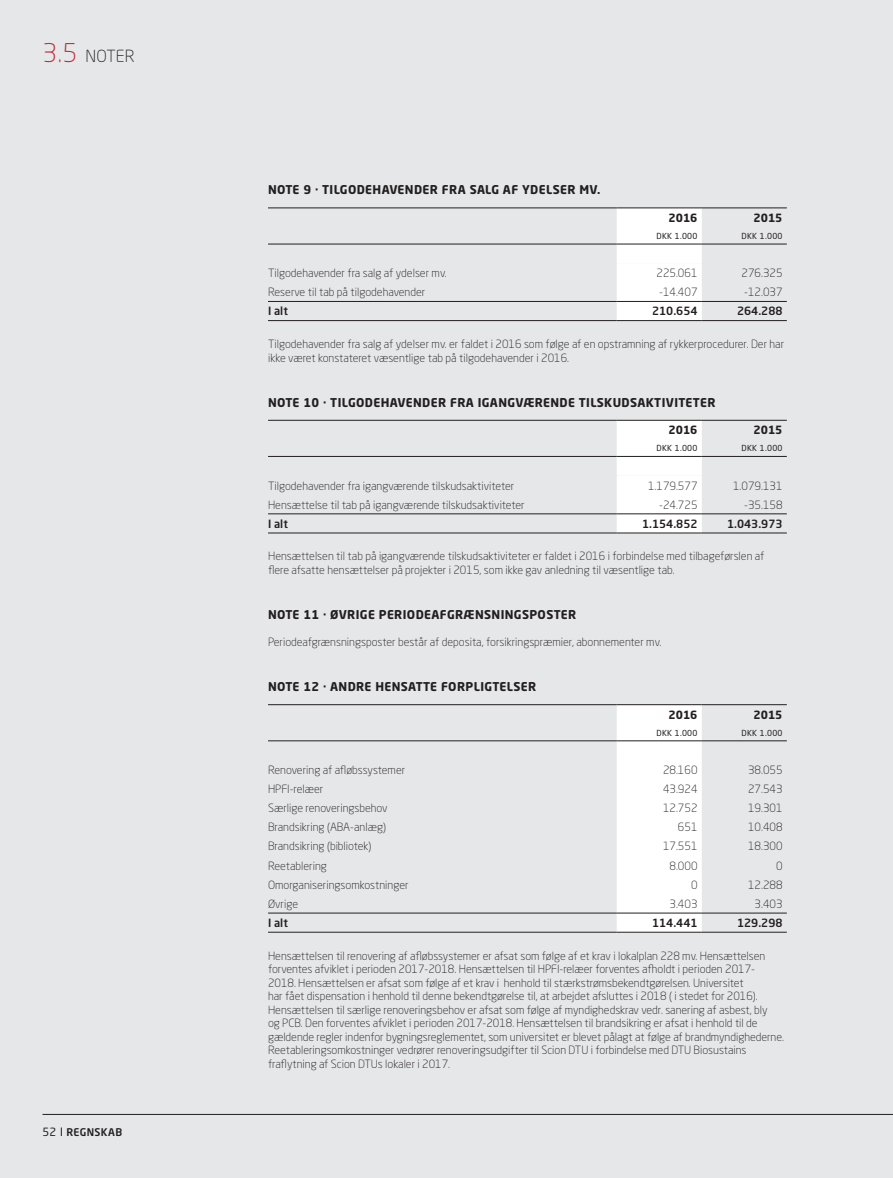
<style>
.page{position:relative;width:893px;height:1178px;background:#e6e7e9}
.page>*{position:absolute;margin:0;border:0;box-sizing:border-box;transform-origin:0 0}
.t1{font:300 16.5px "Neo Sans Pro";letter-spacing:.005em;color:#231f20}
.t2{font:700 12px "Neo Sans Pro";letter-spacing:.03em;color:#231f20}
.t3{font:300 11.25px/13.5px "Neo Sans Pro";color:#231f20}
.t4{font:500 11.25px "Neo Sans Pro";color:#231f20}
.t5{font:700 11.25px "Neo Sans Pro";color:#231f20}
.t6{font:500 10.5px "Neo Sans Pro";letter-spacing:.03em;color:#231f20}
.t7{font:8.25px "Neo Sans Pro";letter-spacing:.03em;color:#231f20}
.s1{font-size:25.5px;color:#bf2b37}
.s2{font-weight:400;font-size:11.25px}
</style>
<div class="page">
<div style="left:617px;top:209px;width:85px;height:111px;background:#fff"></div>
<hr style="left:268px;top:244px;width:349px;height:1px;background:#231f20">
<hr style="left:617px;top:244px;width:85px;height:1px;background:#231f20">
<hr style="left:702px;top:244px;width:85px;height:1px;background:#231f20">
<hr style="left:268px;top:208px;width:349px;height:1px;background:#231f20">
<hr style="left:617px;top:208px;width:85px;height:1px;background:#231f20">
<hr style="left:702px;top:208px;width:85px;height:1px;background:#231f20">
<hr style="left:268px;top:301px;width:349px;height:1px;background:#231f20">
<hr style="left:617px;top:301px;width:85px;height:1px;background:#231f20">
<hr style="left:702px;top:301px;width:85px;height:1px;background:#231f20">
<hr style="left:268px;top:320px;width:349px;height:1px;background:#231f20">
<hr style="left:617px;top:320px;width:85px;height:1px;background:#231f20">
<hr style="left:702px;top:320px;width:85px;height:1px;background:#231f20">
<div style="left:617px;top:421px;width:85px;height:111px;background:#fff"></div>
<hr style="left:268px;top:456px;width:349px;height:1px;background:#231f20">
<hr style="left:617px;top:456px;width:85px;height:1px;background:#231f20">
<hr style="left:702px;top:456px;width:85px;height:1px;background:#231f20">
<hr style="left:268px;top:420px;width:349px;height:1px;background:#231f20">
<hr style="left:617px;top:420px;width:85px;height:1px;background:#231f20">
<hr style="left:702px;top:420px;width:85px;height:1px;background:#231f20">
<hr style="left:268px;top:514px;width:349px;height:1px;background:#231f20">
<hr style="left:617px;top:514px;width:85px;height:1px;background:#231f20">
<hr style="left:702px;top:514px;width:85px;height:1px;background:#231f20">
<hr style="left:268px;top:532px;width:349px;height:1px;background:#231f20">
<hr style="left:617px;top:532px;width:85px;height:1px;background:#231f20">
<hr style="left:702px;top:532px;width:85px;height:1px;background:#231f20">
<div style="left:617px;top:705px;width:85px;height:227px;background:#fff"></div>
<hr style="left:268px;top:740px;width:349px;height:1px;background:#231f20">
<hr style="left:617px;top:740px;width:85px;height:1px;background:#231f20">
<hr style="left:702px;top:740px;width:85px;height:1px;background:#231f20">
<hr style="left:268px;top:704px;width:349px;height:1px;background:#231f20">
<hr style="left:617px;top:704px;width:85px;height:1px;background:#231f20">
<hr style="left:702px;top:704px;width:85px;height:1px;background:#231f20">
<hr style="left:268px;top:913px;width:349px;height:1px;background:#231f20">
<hr style="left:617px;top:913px;width:85px;height:1px;background:#231f20">
<hr style="left:702px;top:913px;width:85px;height:1px;background:#231f20">
<hr style="left:268px;top:932px;width:349px;height:1px;background:#231f20">
<hr style="left:617px;top:932px;width:85px;height:1px;background:#231f20">
<hr style="left:702px;top:932px;width:85px;height:1px;background:#231f20">
<hr style="left:43px;top:1114px;width:850px;height:1px;background:#231f20">
<h1 class="t1" style="left:43px;top:46px;width:94px"><span class="s1">3.5</span> NOTER</h1>
<p class="t6" style="left:43px;top:1125px;width:81px"><span class="s2">52</span> REGNSKAB</p>
<p class="t2" style="left:268px;top:182px;width:334px">NOTE 9 · TILGODEHAVENDER FRA SALG AF YDELSER MV.</p>
<p class="t5" style="left:668px;top:210px;width:31px">2016</p>
<p class="t5" style="left:753px;top:210px;width:31px">2015</p>
<p class="t7" style="left:656px;top:231px;width:43px">DKK 1.000</p>
<p class="t7" style="left:741px;top:231px;width:43px">DKK 1.000</p>
<p class="t3" style="left:268px;top:266px;width:180px">Tilgodehavender fra salg af ydelser mv.</p>
<p class="t3" style="left:656px;top:266px;width:43px">225.061</p>
<p class="t3" style="left:741px;top:266px;width:43px">276.325</p>
<p class="t3" style="left:268px;top:285px;width:159px">Reserve til tab på tilgodehavender</p>
<p class="t3" style="left:659px;top:285px;width:40px">-14.407</p>
<p class="t3" style="left:744px;top:285px;width:40px">-12.037</p>
<p class="t4" style="left:268px;top:304px;width:21px">I alt</p>
<p class="t4" style="left:652px;top:304px;width:47px">210.654</p>
<p class="t4" style="left:737px;top:304px;width:47px">264.288</p>
<p class="t3" style="left:268px;top:337px;width:518px">Tilgodehavender fra salg af ydelser mv. er faldet i 2016 som følge af en opstramning af rykkerprocedurer. Der har ikke været konstateret væsentlige tab på tilgodehavender i 2016.</p>
<p class="t2" style="left:268px;top:394px;width:449px">NOTE 10 · TILGODEHAVENDER FRA IGANGVÆRENDE TILSKUDSAKTIVITETER</p>
<p class="t5" style="left:668px;top:423px;width:31px">2016</p>
<p class="t5" style="left:753px;top:423px;width:31px">2015</p>
<p class="t7" style="left:656px;top:443px;width:43px">DKK 1.000</p>
<p class="t7" style="left:741px;top:443px;width:43px">DKK 1.000</p>
<p class="t3" style="left:268px;top:479px;width:248px">Tilgodehavender fra igangværende tilskudsaktiviteter</p>
<p class="t3" style="left:648px;top:479px;width:51px">1.179.577</p>
<p class="t3" style="left:733px;top:479px;width:51px">1.079.131</p>
<p class="t3" style="left:268px;top:498px;width:258px">Hensættelse til tab på igangværende tilskudsaktiviteter</p>
<p class="t3" style="left:659px;top:498px;width:40px">-24.725</p>
<p class="t3" style="left:744px;top:498px;width:40px">-35.158</p>
<p class="t4" style="left:268px;top:516px;width:21px">I alt</p>
<p class="t4" style="left:642px;top:516px;width:57px">1.154.852</p>
<p class="t4" style="left:727px;top:516px;width:57px">1.043.973</p>
<p class="t3" style="left:268px;top:549px;width:498px">Hensættelsen til tab på igangværende tilskudsaktiviteter er faldet i 2016 i forbindelse med tilbageførslen af flere afsatte hensættelser på projekter i 2015, som ikke gav anledning til væsentlige tab.</p>
<p class="t2" style="left:268px;top:607px;width:310px">NOTE 11 · ØVRIGE PERIODEAFGRÆNSNINGSPOSTER</p>
<p class="t3" style="left:268px;top:635px;width:395px">Periodeafgrænsningsposter består af deposita, forsikringspræmier, abonnementer mv.</p>
<p class="t2" style="left:268px;top:679px;width:270px">NOTE 12 · ANDRE HENSATTE FORPLIGTELSER</p>
<p class="t5" style="left:668px;top:707px;width:31px">2016</p>
<p class="t5" style="left:753px;top:707px;width:31px">2015</p>
<p class="t7" style="left:656px;top:727px;width:43px">DKK 1.000</p>
<p class="t7" style="left:741px;top:727px;width:43px">DKK 1.000</p>
<p class="t3" style="left:268px;top:763px;width:139px">Renovering af afløbssystemer</p>
<p class="t3" style="left:663px;top:763px;width:36px">28.160</p>
<p class="t3" style="left:748px;top:763px;width:36px">38.055</p>
<p class="t3" style="left:268px;top:782px;width:57px">HPFI-relæer</p>
<p class="t3" style="left:663px;top:782px;width:36px">43.924</p>
<p class="t3" style="left:748px;top:782px;width:36px">27.543</p>
<p class="t3" style="left:268px;top:801px;width:121px">Særlige renoveringsbehov</p>
<p class="t3" style="left:663px;top:801px;width:36px">12.752</p>
<p class="t3" style="left:748px;top:801px;width:36px">19.301</p>
<p class="t3" style="left:268px;top:820px;width:120px">Brandsikring (ABA-anlæg)</p>
<p class="t3" style="left:678px;top:820px;width:21px">651</p>
<p class="t3" style="left:748px;top:820px;width:36px">10.408</p>
<p class="t3" style="left:268px;top:839px;width:105px">Brandsikring (bibliotek)</p>
<p class="t3" style="left:663px;top:839px;width:36px">17.551</p>
<p class="t3" style="left:748px;top:839px;width:36px">18.300</p>
<p class="t3" style="left:268px;top:859px;width:60px">Reetablering</p>
<p class="t3" style="left:669px;top:859px;width:29px">8.000</p>
<p class="t3" style="left:776px;top:859px;width:8px">0</p>
<p class="t3" style="left:268px;top:878px;width:142px">Omorganiseringsomkostninger</p>
<p class="t3" style="left:691px;top:878px;width:8px">0</p>
<p class="t3" style="left:748px;top:878px;width:36px">12.288</p>
<p class="t3" style="left:268px;top:897px;width:32px">Øvrige</p>
<p class="t3" style="left:669px;top:897px;width:29px">3.403</p>
<p class="t3" style="left:755px;top:897px;width:29px">3.403</p>
<p class="t4" style="left:268px;top:916px;width:21px">I alt</p>
<p class="t4" style="left:652px;top:916px;width:47px">114.441</p>
<p class="t4" style="left:737px;top:916px;width:47px">129.298</p>
<p class="t3" style="left:268px;top:949px;width:517px">Hensættelsen til renovering af afløbssystemer er afsat som følge af et krav i lokalplan 228 mv. Hensættelsen forventes afviklet i perioden 2017-2018. Hensættelsen til HPFI-relæer forventes afholdt i perioden 2017- 2018. Hensættelsen er afsat som følge af et krav i henhold til stærkstrømsbekendtgørelsen. Universitet<br>har fået dispensation i henhold til denne bekendtgørelse til, at arbejdet afsluttes i 2018 ( i stedet for 2016).<br>Hensættelsen til særlige renoveringsbehov er afsat som følge af myndighedskrav vedr. sanering af asbest, bly<br>og PCB. Den forventes afviklet i perioden 2017-2018. Hensættelsen til brandsikring er afsat i henhold til de gældende regler indenfor bygningsreglementet, som universitet er blevet pålagt at følge af brandmyndighederne.<br>Reetableringsomkostninger vedrører renoveringsudgifter til Scion DTU i forbindelse med DTU Biosustains fraflytning af Scion DTUs lokaler i 2017.</p>
</div>
